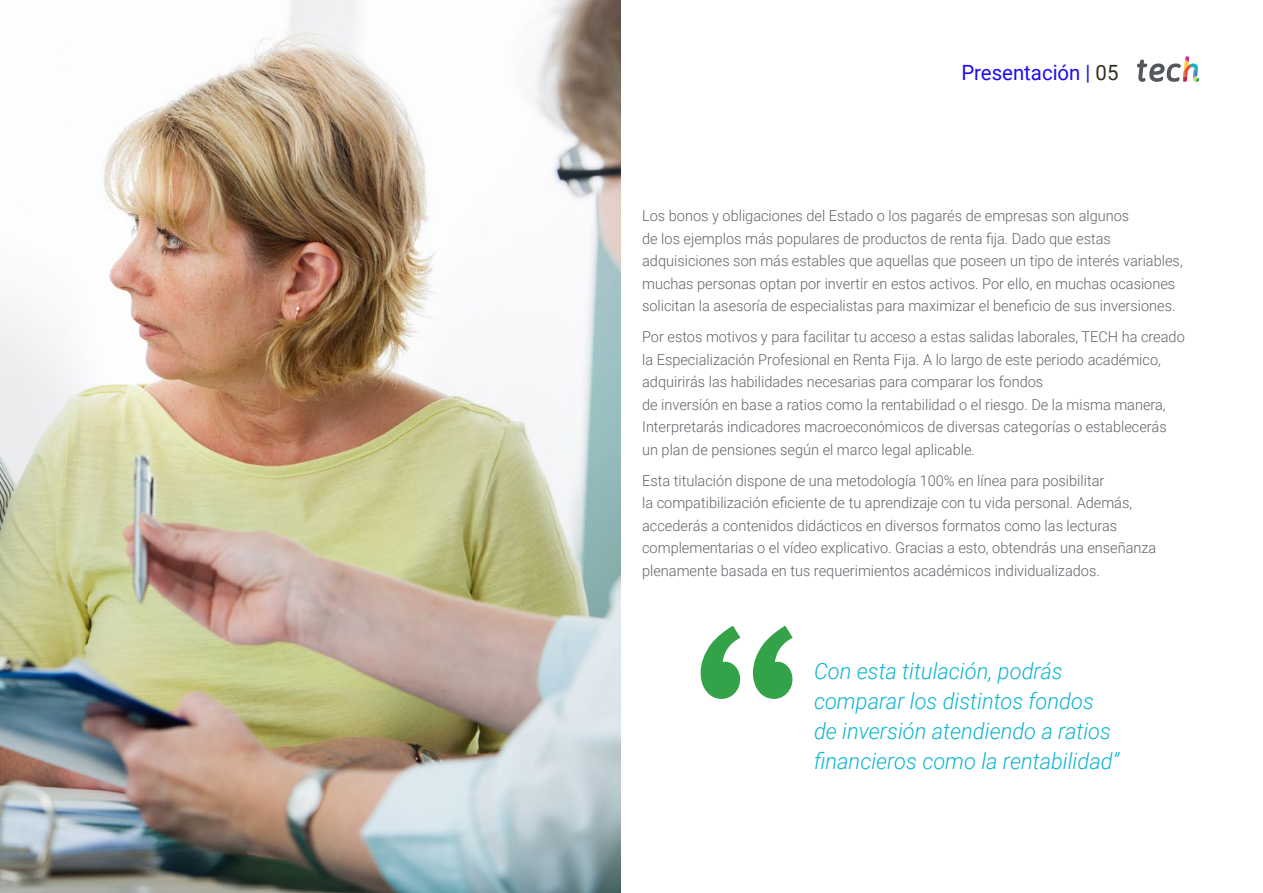
<style>
.page{position:relative;width:1263px;height:893px;background:#fff}
.page>*{position:absolute;margin:0;border:0;box-sizing:border-box;transform-origin:0 0}
.t1{font:italic 300 22.5px/30px "Roboto";color:#0fb6cf}
.t2{font:21px "Roboto";color:#1f0dec}
.t3{font:300 15px/22.5px "Roboto";color:#61646a}
.s1{color:#312e20}
</style>
<div class="page">
<svg style="left:701px;top:626px;width:92px;height:73px"></svg>
<img style="left:0;top:0;width:621px;height:893px">
<svg style="left:1137px;top:56px;width:62px;height:26px"></svg>
<h2 class="t2" style="left:961px;top:57px;width:159px">Presentación | <span class="s1">05</span></h2>
<p class="t3" style="left:642px;top:204px;width:542px">Los bonos y obligaciones del Estado o los pagarés de empresas son algunos<br>de los ejemplos más populares de productos de renta fija. Dado que estas adquisiciones son más estables que aquellas que poseen un tipo de interés variables, muchas personas optan por invertir en estos activos. Por ello, en muchas ocasiones solicitan la asesoría de especialistas para maximizar el beneficio de sus inversiones.</p>
<p class="t3" style="left:642px;top:325px;width:544px">Por estos motivos y para facilitar tu acceso a estas salidas laborales, TECH ha creado la Especialización Profesional en Renta Fija. A lo largo de este periodo académico, adquirirás las habilidades necesarias para comparar los fondos<br>de inversión en base a ratios como la rentabilidad o el riesgo. De la misma manera, Interpretarás indicadores macroeconómicos de diversas categorías o establecerás un plan de pensiones según el marco legal aplicable.</p>
<p class="t3" style="left:642px;top:469px;width:516px">Esta titulación dispone de una metodología 100% en línea para posibilitar<br>la compatibilización eficiente de tu aprendizaje con tu vida personal. Además, accederás a contenidos didácticos en diversos formatos como las lecturas complementarias o el vídeo explicativo. Gracias a esto, obtendrás una enseñanza plenamente basada en tus requerimientos académicos individualizados.</p>
<h1 class="t1" style="left:814px;top:655px;width:307px">Con esta titulación, podrás comparar los distintos fondos de inversión atendiendo a ratios financieros como la rentabilidad”</h1>
</div>
